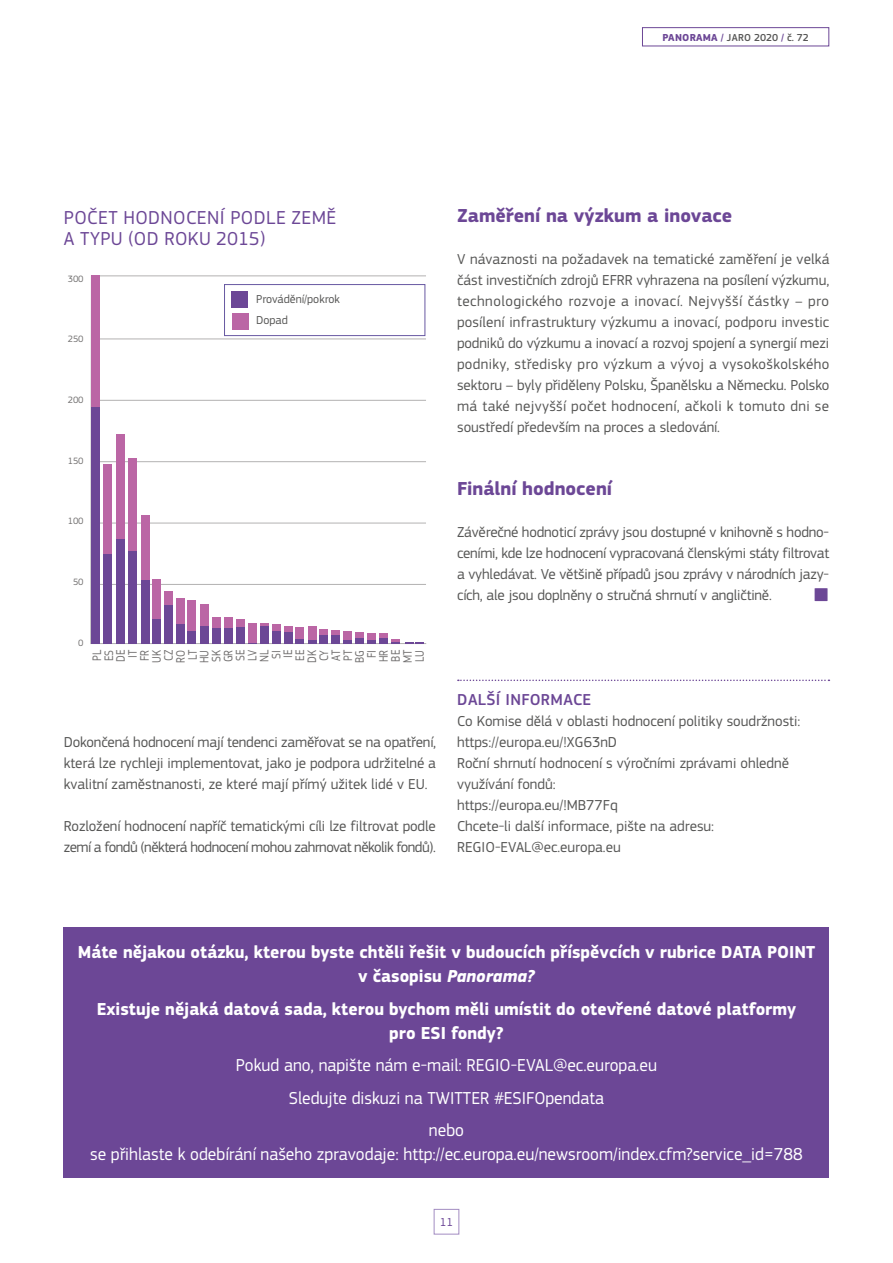
<style>
.page{position:relative;width:893px;height:1263px;background:#fff}
.page>*{position:absolute;margin:0;border:0;box-sizing:border-box;transform-origin:0 0}
.t1{font:700 19.5px "EC Square Sans Pro";color:#6c4796}
.t2{font:19.5px/21px "EC Square Sans Pro";letter-spacing:.02em;color:#6c4796}
.t3{font:700 18px/24px "EC Square Sans Pro";color:#fff;text-align:center}
.t4{font:18px/32.5px "EC Square Sans Pro";color:#fff;text-align:center}
.t5{font:500 16.5px "EC Square Sans Pro";letter-spacing:.02em;color:#6c4796}
.t6{font:15px/21px "EC Square Sans Pro";color:#575756;text-align:justify}
.t7{font:12.75px/12px "EC Square Sans Pro";color:#716f6f;text-align:center;scale:.86 1}
.t8{font:12px/21.1px "EC Square Sans Pro";color:#575756}
.t9{font:12px "EC Square Sans Pro";color:#6c4796}
.t10{font:500 10.5px "EC Square Sans Pro";color:#575756}
.t11{font:9.6px "EC Square Sans Pro";color:#716f6f}
.s1{font-weight:700;color:#6c4796}
.s2{color:#6c4796}
.s3{font-style:italic}
</style>
<div class="page">
<div style="left:434px;top:1209px;width:25px;height:25px;border:1px solid #a38dc2"></div>
<div style="left:642px;top:27px;width:187px;height:19px;border:1px solid #6c4796"></div>
<div style="left:64px;top:927px;width:765px;height:251px;background:#6c4796"></div>
<svg style="left:458px;top:679px;width:371px;height:2px"></svg>
<svg style="left:90px;top:275px;width:337px;height:369px"></svg>
<div style="left:91px;top:407px;width:9px;height:236px;background:#6c4796"></div>
<div style="left:103px;top:554px;width:9px;height:89px;background:#6c4796"></div>
<div style="left:103px;top:464px;width:9px;height:90px;background:#bb66a5"></div>
<div style="left:116px;top:539px;width:9px;height:104px;background:#6c4796"></div>
<div style="left:116px;top:435px;width:9px;height:104px;background:#bb66a5"></div>
<div style="left:128px;top:551px;width:9px;height:92px;background:#6c4796"></div>
<div style="left:128px;top:459px;width:9px;height:92px;background:#bb66a5"></div>
<div style="left:141px;top:579px;width:8px;height:64px;background:#6c4796"></div>
<div style="left:141px;top:515px;width:8px;height:64px;background:#bb66a5"></div>
<div style="left:152px;top:619px;width:9px;height:24px;background:#6c4796"></div>
<div style="left:152px;top:580px;width:9px;height:39px;background:#bb66a5"></div>
<div style="left:164px;top:605px;width:9px;height:38px;background:#6c4796"></div>
<div style="left:164px;top:591px;width:9px;height:14px;background:#bb66a5"></div>
<div style="left:176px;top:624px;width:8px;height:20px;background:#6c4796"></div>
<div style="left:176px;top:598px;width:8px;height:26px;background:#bb66a5"></div>
<div style="left:187px;top:630px;width:9px;height:13px;background:#6c4796"></div>
<div style="left:187px;top:600px;width:9px;height:30px;background:#bb66a5"></div>
<div style="left:200px;top:625px;width:9px;height:18px;background:#6c4796"></div>
<div style="left:200px;top:604px;width:9px;height:21px;background:#bb66a5"></div>
<div style="left:212px;top:627px;width:9px;height:16px;background:#6c4796"></div>
<div style="left:212px;top:617px;width:9px;height:10px;background:#bb66a5"></div>
<div style="left:224px;top:627px;width:9px;height:16px;background:#6c4796"></div>
<div style="left:224px;top:617px;width:9px;height:10px;background:#bb66a5"></div>
<div style="left:236px;top:627px;width:9px;height:16px;background:#6c4796"></div>
<div style="left:236px;top:619px;width:9px;height:8px;background:#bb66a5"></div>
<div style="left:248px;top:623px;width:9px;height:19px;background:#bb66a5"></div>
<div style="left:260px;top:625px;width:9px;height:18px;background:#6c4796"></div>
<svg style="left:260px;top:623px;width:9px;height:2px"></svg>
<div style="left:272px;top:631px;width:8px;height:12px;background:#6c4796"></div>
<div style="left:272px;top:624px;width:8px;height:7px;background:#bb66a5"></div>
<div style="left:284px;top:631px;width:8px;height:12px;background:#6c4796"></div>
<div style="left:284px;top:626px;width:8px;height:5px;background:#bb66a5"></div>
<div style="left:296px;top:638px;width:8px;height:5px;background:#6c4796"></div>
<div style="left:296px;top:627px;width:8px;height:11px;background:#bb66a5"></div>
<svg style="left:308px;top:640px;width:8px;height:3px"></svg>
<div style="left:308px;top:627px;width:8px;height:13px;background:#bb66a5"></div>
<div style="left:319px;top:635px;width:9px;height:8px;background:#6c4796"></div>
<div style="left:319px;top:630px;width:9px;height:5px;background:#bb66a5"></div>
<div style="left:331px;top:635px;width:9px;height:8px;background:#6c4796"></div>
<div style="left:331px;top:630px;width:9px;height:5px;background:#bb66a5"></div>
<svg style="left:343px;top:640px;width:9px;height:3px"></svg>
<div style="left:343px;top:632px;width:9px;height:8px;background:#bb66a5"></div>
<div style="left:355px;top:638px;width:9px;height:5px;background:#6c4796"></div>
<div style="left:355px;top:632px;width:9px;height:6px;background:#bb66a5"></div>
<svg style="left:367px;top:640px;width:9px;height:3px"></svg>
<div style="left:367px;top:633px;width:9px;height:7px;background:#bb66a5"></div>
<div style="left:379px;top:638px;width:9px;height:5px;background:#6c4796"></div>
<div style="left:379px;top:633px;width:9px;height:5px;background:#bb66a5"></div>
<svg style="left:391px;top:639px;width:33px;height:4px"></svg>
<div style="left:91px;top:276px;width:9px;height:131px;background:#bb66a5"></div>
<div style="left:224px;top:284px;width:201px;height:52px;background:#fff;border:1px solid #6859a2"></div>
<div style="left:231px;top:292px;width:17px;height:16px;background:#6c4796"></div>
<div style="left:232px;top:313px;width:16px;height:17px;background:#bb66a5"></div>
<p class="t10" style="left:662px;top:31px;width:148px"><span class="s1">PANORAMA</span> <span class="s2">/</span> JARO 2020 <span class="s2">/</span> č. 72</p>
<h1 class="t2" style="left:64px;top:207px;width:274px">POČET HODNOCENÍ PODLE ZEMĚ<br>A TYPU (OD ROKU 2015)</h1>
<p class="t11" style="left:68px;top:273px;width:17px">300</p>
<p class="t11" style="left:68px;top:334px;width:17px">250</p>
<p class="t11" style="left:68px;top:394px;width:17px">200</p>
<p class="t11" style="left:68px;top:455px;width:17px">150</p>
<p class="t11" style="left:68px;top:516px;width:17px">100</p>
<p class="t8" style="left:256px;top:289px;width:85px">Provádění/pokrok<br>Dopad</p>
<p class="t11" style="left:73px;top:576px;width:12px">50</p>
<p class="t11" style="left:78px;top:637px;width:7px">0</p>
<p class="t7" style="left:91px;top:663px;width:17px;rotate:-90deg">PL<br>ES<br>DE<br>IT<br>FR<br>UK<br>CZ<br>RO<br>LT<br>HU<br>SK<br>GR<br>SE<br>LV<br>NL<br>SI<br>IE<br>EE<br>DK<br>CY<br>AT<br>PT<br>BG<br>FI<br>HR<br>BE<br>MT<br>LU</p>
<p class="t6" style="left:64px;top:732px;width:374px">Dokončená hodnocení mají tendenci zaměřovat se na opatření, která lze rychleji implementovat, jako je podpora udržitelné a kvalitní zaměstnanosti, ze které mají přímý užitek lidé v EU.</p>
<p class="t6" style="left:64px;top:816px;width:374px">Rozložení hodnocení napříč tematickými cíli lze filtrovat podle zemí a fondů (některá hodnocení mohou zahrnovat několik fondů).</p>
<h1 class="t1" style="left:457px;top:204px;width:277px">Zaměření na výzkum a inovace</h1>
<p class="t6" style="left:457px;top:249px;width:374px">V návaznosti na požadavek na tematické zaměření je velká část investičních zdrojů EFRR vyhrazena na posílení výzkumu, technologického rozvoje a inovací. Nejvyšší částky – pro posílení infrastruktury výzkumu a inovací, podporu investic podniků do výzkumu a inovací a rozvoj spojení a synergií mezi podniky, středisky pro výzkum a vývoj a vysokoškolského sektoru – byly přiděleny Polsku, Španělsku a Německu. Polsko má také nejvyšší počet hodnocení, ačkoli k tomuto dni se soustředí především na proces a sledování.</p>
<h1 class="t1" style="left:457px;top:477px;width:156px">Finální hodnocení</h1>
<p class="t6" style="left:457px;top:522px;width:374px">Závěrečné hodnoticí zprávy jsou dostupné v knihovně s hodno&shy;ceními, kde lze hodnocení vypracovaná členskými státy filtrovat a vyhledávat. Ve většině případů jsou zprávy v národních jazy&shy;cích, ale jsou doplněny o stručná shrnutí v angličtině.</p>
<p class="t5" style="left:457px;top:690px;width:136px">DALŠÍ INFORMACE</p>
<p class="t6" style="left:457px;top:711px;width:345px;text-align:left">Co Komise dělá v oblasti hodnocení politiky soudržnosti: https://europa.eu/!XG63nD<br>Roční shrnutí hodnocení s výročními zprávami ohledně využívání fondů:<br>https://europa.eu/!MB77Fq<br>Chcete-li další informace, pište na adresu:<br>REGIO-EVAL@ec.europa.eu</p>
<p class="t3" style="left:78px;top:941px;width:739px">Máte nějakou otázku, kterou byste chtěli řešit v budoucích příspěvcích v rubrice DATA POINT v časopisu <span class="s3">Panorama?</span></p>
<p class="t3" style="left:97px;top:997px;width:701px">Existuje nějaká datová sada, kterou bychom měli umístit do otevřené datové platformy pro ESI fondy?</p>
<p class="t4" style="left:236px;top:1049px;width:423px">Pokud ano, napište nám e-mail: REGIO-EVAL@ec.europa.eu<br>Sledujte diskuzi na TWITTER #ESIFOpendata<br>nebo</p>
<p class="t4" style="left:90px;top:1138px;width:714px">se přihlaste k odebírání našeho zpravodaje: http://ec.europa.eu/newsroom/index.cfm?service_id=788</p>
<p class="t9" style="left:440px;top:1215px;width:15px">11</p>
</div>
